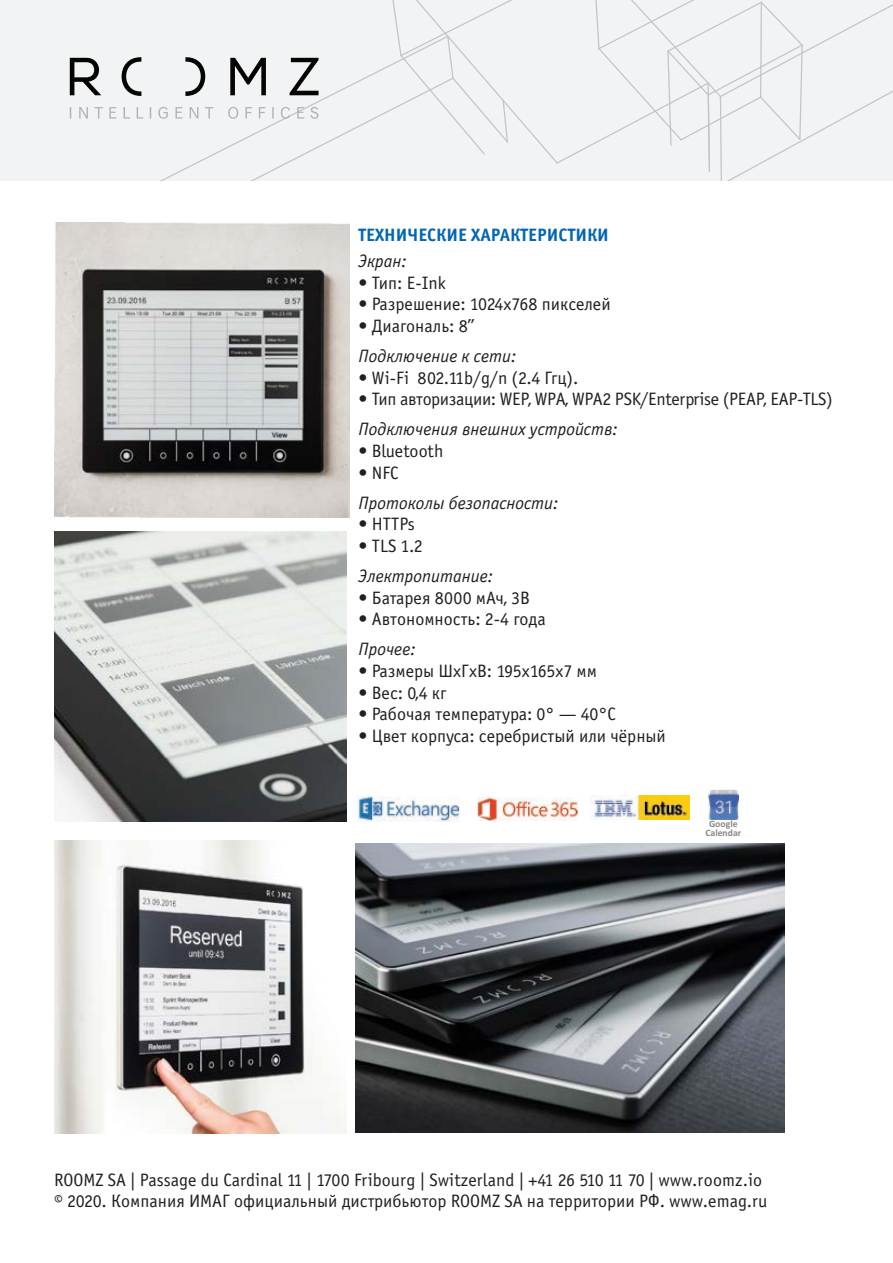
<style>
.page{position:relative;width:893px;height:1263px;background:#fff}
.page>*{position:absolute;margin:0;border:0;box-sizing:border-box;transform-origin:0 0}
.t1{font:18px "Officina Sans Book C";color:#231f20}
.t2{font:italic 18px "Officina Sans Book C";color:#231f20}
.t3{font:18px "Officina Sans Book C";letter-spacing:-.02em;color:#231f20}
.t4{font:18px "Officina Sans Bold C";color:#0166b3}
.t5{font:700 9.75px/9px "Calibri";color:#888787;text-align:center}
</style>
<div class="page">
<div style="left:0;top:0;width:893px;height:181px;background:#f2f3f4"></div>
<img style="left:590px;top:796px;width:100px;height:24px">
<img style="left:477px;top:797px;width:100px;height:23px">
<img style="left:357px;top:796px;width:103px;height:25px">
<img style="left:709px;top:789px;width:29px;height:30px">
<img style="left:54px;top:222px;width:295px;height:296px">
<img style="left:54px;top:531px;width:293px;height:290px">
<img style="left:54px;top:841px;width:293px;height:292px">
<img style="left:355px;top:843px;width:429px;height:289px">
<p class="t4" style="left:359px;top:225px;width:252px">ТЕХНИЧЕСКИЕ ХАРАКТЕРИСТИКИ</p>
<p class="t2" style="left:359px;top:251px;width:50px">Экран:</p>
<p class="t1" style="left:359px;top:273px;width:89px">• Тип: E-Ink</p>
<p class="t1" style="left:359px;top:295px;width:254px">• Разрешение: 1024x768 пикселей</p>
<p class="t1" style="left:359px;top:316px;width:117px">• Диагональ: 8’’</p>
<p class="t2" style="left:359px;top:346px;width:159px">Подключение к сети:</p>
<p class="t1" style="left:359px;top:368px;width:221px">• Wi-Fi 802.11b/g/n (2.4 Ггц).</p>
<p class="t3" style="left:359px;top:389px;width:476px">• Тип авторизации: WEP, WPA, WPA2 PSK/Enterprise (PEAP, EAP-TLS)</p>
<p class="t2" style="left:359px;top:420px;width:261px">Подключения внешних устройств:</p>
<p class="t1" style="left:359px;top:441px;width:86px">• Bluetooth</p>
<p class="t1" style="left:359px;top:463px;width:41px">• NFC</p>
<p class="t2" style="left:359px;top:493px;width:201px">Протоколы безопасности:</p>
<p class="t1" style="left:359px;top:514px;width:58px">• HTTPs</p>
<p class="t1" style="left:359px;top:536px;width:66px">• TLS 1.2</p>
<p class="t2" style="left:359px;top:566px;width:136px">Электропитание:</p>
<p class="t1" style="left:359px;top:588px;width:173px">• Батарея 8000 мАч, 3В</p>
<p class="t1" style="left:359px;top:609px;width:189px">• Автономность: 2-4 года</p>
<p class="t2" style="left:359px;top:639px;width:59px">Прочее:</p>
<p class="t1" style="left:359px;top:661px;width:240px">• Размеры ШxГxВ: 195x165x7 мм</p>
<p class="t1" style="left:359px;top:683px;width:90px">• Вес: 0,4 кг</p>
<p class="t1" style="left:359px;top:704px;width:259px">• Рабочая температура: 0° — 40°C</p>
<p class="t1" style="left:359px;top:726px;width:309px">• Цвет корпуса: серебристый или чёрный</p>
<p class="t5" style="left:705px;top:819px;width:38px">Google<br>Calendar</p>
<p class="t1" style="left:54px;top:1170px;width:709px">ROOMZ SA | Passage du Cardinal 11 | 1700 Fribourg | Switzerland | +41 26 510 11 70 | www.roomz.io</p>
<p class="t1" style="left:54px;top:1191px;width:715px">© 2020. Компания ИМАГ официальный дистрибьютор ROOMZ SA на территории РФ. www.emag.ru</p>
</div>
